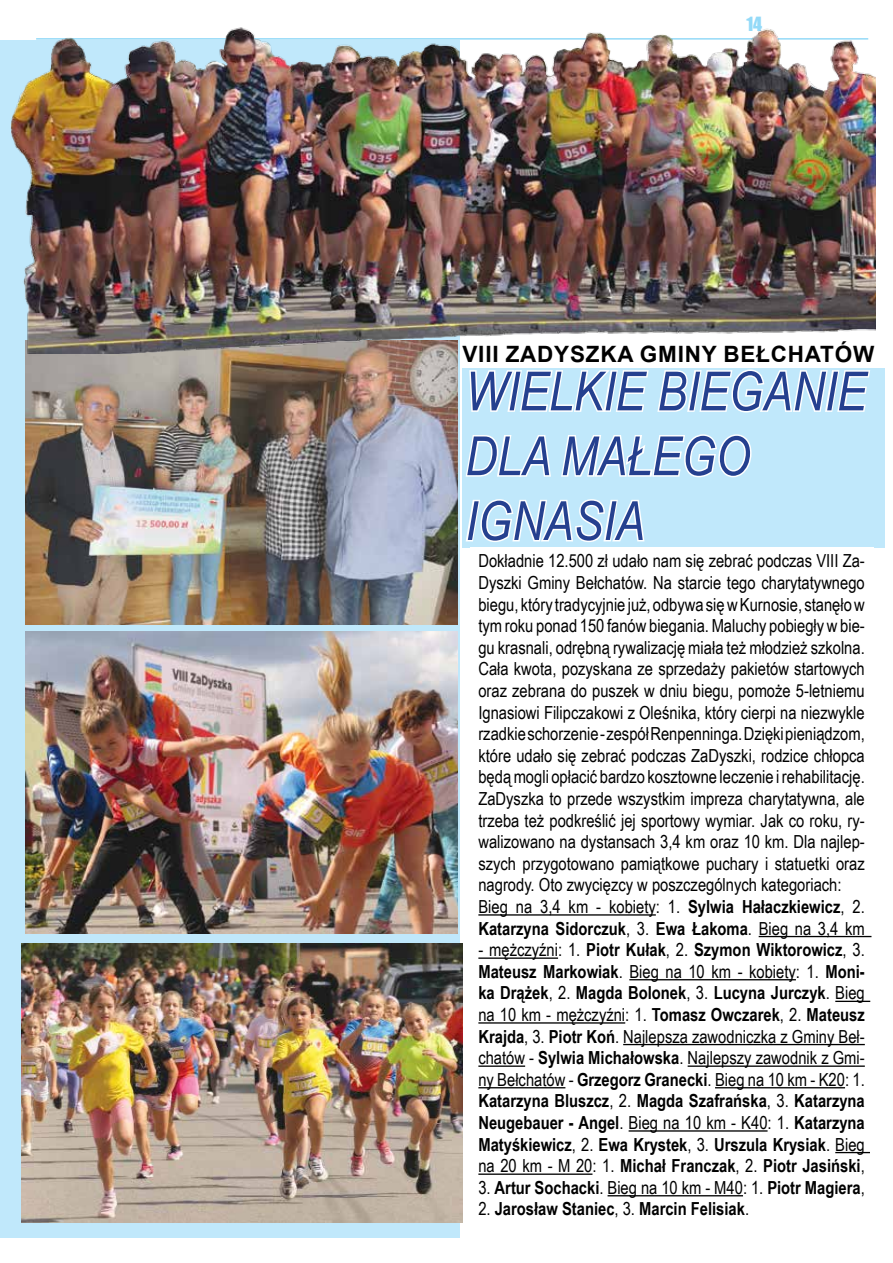
<style>
.page{position:relative;width:893px;height:1263px;background:#fff}
.page>*{position:absolute;margin:0;border:0;box-sizing:border-box;transform-origin:0 0}
.t1{font:italic 54px "Arial Narrow";color:#25408f}
.t2{font:700 22.5px "Arial";letter-spacing:.035em;color:#000}
.t3{font:18px/21.6px "Arial Narrow";color:#000}
.t4{font:700 18px/21.6px "Arial Narrow";color:#000;text-align:justify}
.t5{font:18px "Impact";color:#94daf8}
.s1{font-weight:700}
.s2{font-weight:400}
</style>
<div class="page">
<div style="left:0;top:40px;width:460px;height:1197px;background:#c0e8fb"></div>
<hr style="left:478px;top:914px;width:178px;height:1px;background:#000">
<hr style="left:759px;top:936px;width:112px;height:1px;background:#000">
<hr style="left:478px;top:957px;width:80px;height:2px;background:#000">
<hr style="left:629px;top:979px;width:167px;height:1px;background:#000">
<hr style="left:835px;top:1001px;width:35px;height:1px;background:#000">
<hr style="left:478px;top:1022px;width:147px;height:1px;background:#000">
<hr style="left:623px;top:1044px;width:242px;height:1px;background:#000">
<hr style="left:478px;top:1065px;width:47px;height:2px;background:#000">
<hr style="left:688px;top:1065px;width:177px;height:2px;background:#000">
<hr style="left:478px;top:1087px;width:87px;height:1px;background:#000">
<hr style="left:715px;top:1087px;width:130px;height:1px;background:#000">
<hr style="left:629px;top:1130px;width:139px;height:1px;background:#000">
<hr style="left:835px;top:1152px;width:35px;height:1px;background:#000">
<hr style="left:478px;top:1173px;width:114px;height:2px;background:#000">
<hr style="left:608px;top:1195px;width:135px;height:1px;background:#000">
<img style="left:26px;top:354px;width:431px;height:270px">
<svg style="left:462px;top:325px;width:416px;height:223px"></svg>
<img style="left:26px;top:631px;width:431px;height:302px">
<img style="left:10px;top:27px;width:865px;height:327px">
<img style="left:22px;top:943px;width:440px;height:279px">
<p class="t5" style="left:746px;top:10px;width:17px">14</p>
<p class="t2" style="left:462px;top:338px;width:413px">VIII ZADYSZKA GMINY BEŁCHATÓW</p>
<h1 class="t1" style="left:465px;top:354px;width:267px">WIELKIE BIEGAN</h1>
<h1 class="t1" style="left:825px;top:354px;width:38px">IE</h1>
<h1 class="t1" style="left:465px;top:419px;width:127px">DLA MAŁEG</h1>
<h1 class="t1" style="left:716px;top:419px;width:36px">O</h1>
<h1 class="t1" style="left:465px;top:483px;width:29px">IGNAS</h1>
<h1 class="t1" style="left:603px;top:483px;width:38px">IA</h1>
<p class="t3" style="left:478px;top:550px;width:388px">Dokładnie 12.500 zł udało nam się zebrać podczas VIII Za-Dyszki Gminy Bełchatów. Na starcie tego charytatywnego biegu, który tradycyjnie już, odbywa się w Kurnosie, stanęło w tym roku ponad 150 fanów biegania. Maluchy pobiegły w bie&shy;gu krasnali, odrębną rywalizację miała też młodzież szkolna.<br>Cała kwota, pozyskana ze sprzedaży pakietów startowych oraz zebrana do puszek w dniu biegu, pomoże 5-letniemu Ignasiowi Filipczakowi z Oleśnika, który cierpi na niezwykle rzadkie schorzenie - zespół Renpenninga. Dzięki pieniądzom, które udało się zebrać podczas ZaDyszki, rodzice chłopca będą mogli opłacić bardzo kosztowne leczenie i rehabilitację.<br>ZaDyszka to przede wszystkim impreza charytatywna, ale trzeba też podkreślić jej sportowy wymiar. Jak co roku, ry&shy;walizowano na dystansach 3,4 km oraz 10 km. Dla najlep&shy;szych przygotowano pamiątkowe puchary i statuetki oraz nagrody. Oto zwycięzcy w poszczególnych kategoriach:<br>Bieg na 3,4 km - kobiety: 1. <span class="s1">Sylwia Hałaczkiewicz</span>, 2.<br><span class="s1">Katarzyna Sidorczuk</span>, 3. <span class="s1">Ewa Łakoma</span>. Bieg na 3,4 km</p>
<p class="t4" style="left:478px;top:938px;width:388px"><span class="s2">- mężczyźni: 1.</span> Piotr Kułak<span class="s2">, 2.</span> Szymon Wiktorowicz<span class="s2">, 3.<br></span>Mateusz Markowiak<span class="s2">. Bieg na 10 km - kobiety: 1.</span> Moni&shy;ka Drążek<span class="s2">, 2.</span> Magda Bolonek<span class="s2">, 3.</span> Lucyna Jurczyk<span class="s2">. Bieg na 10 km - mężczyźni: 1.</span> Tomasz Owczarek<span class="s2">, 2.</span> Mateusz Krajda<span class="s2">, 3.</span> Piotr Koń<span class="s2">. Najlepsza zawodniczka z Gminy Beł&shy;chatów -</span> Sylwia Michałowska<span class="s2">. Najlepszy zawodnik z Gmi&shy;ny Bełchatów -</span> Grzegorz Granecki<span class="s2">. Bieg na 10 km - K20: 1.<br></span>Katarzyna Bluszcz<span class="s2">, 2.</span> Magda Szafrańska<span class="s2">, 3.</span> Katarzyna Neugebauer - Angel<span class="s2">. Bieg na 10 km - K40: 1.</span> Katarzyna Matyśkiewicz<span class="s2">, 2.</span> Ewa Krystek<span class="s2">, 3.</span> Urszula Krysiak<span class="s2">. Bieg na 20 km - M 20: 1.</span> Michał Franczak<span class="s2">, 2.</span> Piotr Jasiński<span class="s2">,</span></p>
<p class="t4" style="left:478px;top:1176px;width:388px"><span class="s2">3.</span> Artur Sochacki<span class="s2">. Bieg na 10 km - M40: 1.</span> Piotr Magiera<span class="s2">,</span></p>
<p class="t4" style="left:478px;top:1197px;width:272px"><span class="s2">2.</span> Jarosław Staniec<span class="s2">, 3.</span> Marcin Felisiak<span class="s2">.</span></p>
</div>
